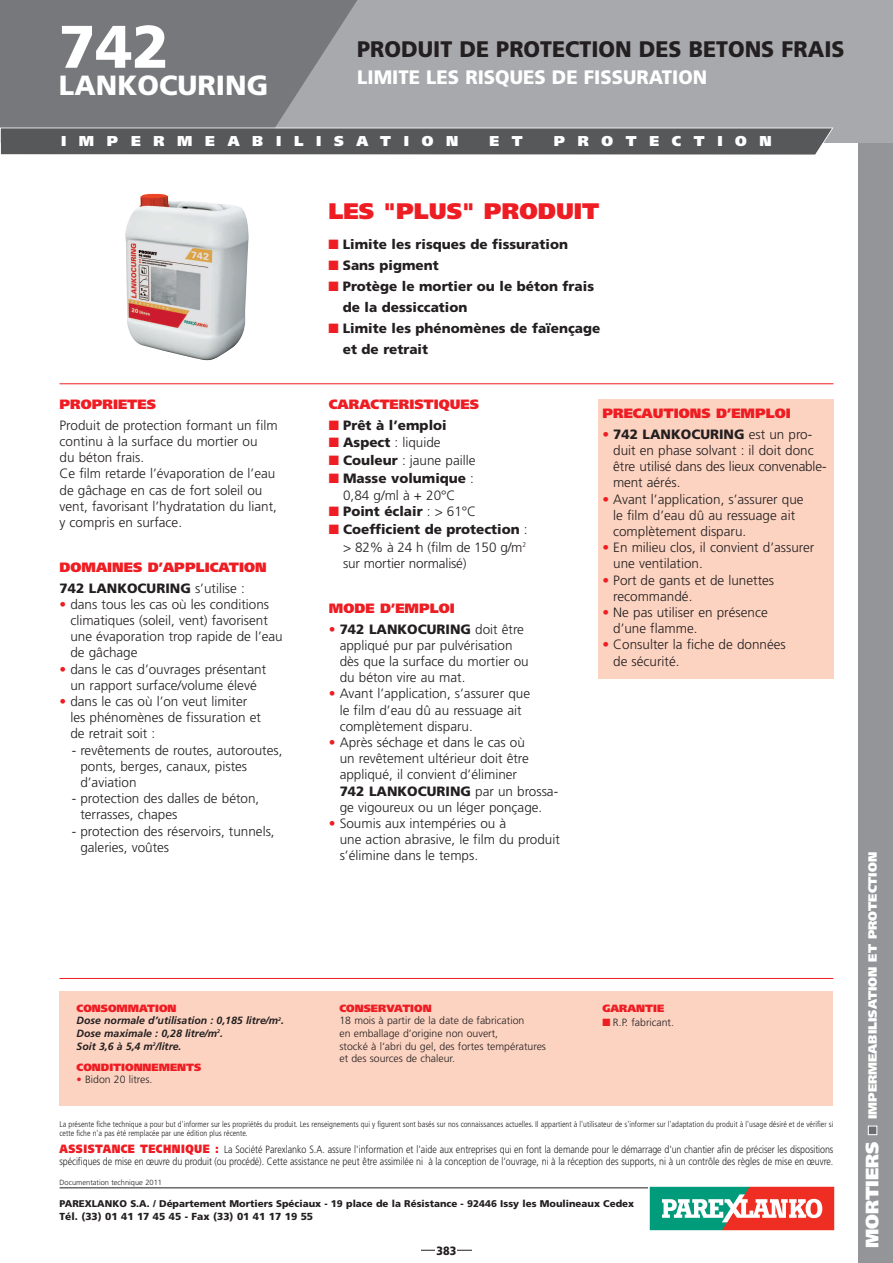
<style>
.page{position:relative;width:893px;height:1263px;background:#fff}
.page>*{position:absolute;margin:0;border:0;box-sizing:border-box;transform-origin:0 0}
.t1{font:900 60px "Frutiger";color:#fff}
.t2{font:900 27.75px "Frutiger";color:#fff}
.t3{font:900 22.5px "Frutiger";color:#231f20;scale:.95 1}
.t4{font:900 22.5px "Frutiger LT";color:#ee1d23}
.t5{font:900 19.5px "Frutiger";color:#fff;scale:.95 1}
.t6{font:900 14.25px "Frutiger LT";letter-spacing:.89em;color:#fff}
.t7{font:300 13.5px/16.2px "Frutiger";color:#231f20}
.t8{font:900 13.5px/21px "Frutiger";color:#231f20}
.t9{font:900 13.5px "Frutiger LT";color:#ee1d23}
.t10{font:900 12px "Frutiger LT";color:#fff}
.t11{font:900 12px "Frutiger";color:#231f20;scale:.9 1}
.t12{font:300 10.5px/11.2px "Frutiger";color:#231f20;scale:.85 1}
.t13{font:300 10.5px/12.6px "Frutiger";color:#231f20}
.t14{font:italic 700 10.5px/12.6px "Frutiger";color:#231f20}
.t15{font:900 10.5px "Frutiger LT";color:#ee1d23}
.t16{font:900 10.2px "Frutiger";color:#231f20}
.t17{font:900 9.75px "Frutiger";color:#231f20}
.t18{font:300 condensed 8.25px/9px "Frutiger LT";color:#231f20}
.t19{font:300 7.5px "Frutiger";color:#231f20}
.s1{font-weight:300}
.s2{color:#ee1d23}
.s3{font-weight:900}
.s4{font-family:"Frutiger LT";font-weight:900;font-size:12px;color:#ee1d23}
.s5{font-size:18px}
</style>
<div class="page">
<div style="left:859px;top:142px;width:34px;height:1121px;background:#939598"></div>
<div style="left:869px;top:1126px;width:7px;height:8px;background:#6c6d70"></div>
<div style="left:868px;top:1126px;width:9px;height:9px;border:1px solid #fff"></div>
<div style="left:0;top:0;width:893px;height:142px;background:#a8a9ad"></div>
<svg style="left:1px;top:0;width:365px;height:128px;background:#7d7f82"></svg>
<hr style="left:421px;top:1250px;width:51px;height:1px;background:#231f20">
<div style="left:436px;top:1239px;width:21px;height:24px;background:#fff"></div>
<svg style="left:0;top:128px;width:833px;height:27px;background:#5f6061"></svg>
<hr style="left:60px;top:1187px;width:589px;height:1px;background:#231f20">
<img style="left:649px;top:1186px;width:186px;height:45px">
<div style="left:598px;top:399px;width:235px;height:279px;background:#fcd2c0"></div>
<hr style="left:60px;top:383px;width:773px;height:1px;background:#ee1d23">
<div style="left:60px;top:991px;width:773px;height:115px;background:#fcd2c0"></div>
<hr style="left:60px;top:978px;width:773px;height:1px;background:#ee1d23">
<img style="left:125px;top:194px;width:124px;height:167px">
<hr style="left:0;top:0;width:1px;height:142px;background:#a8a9ad">
<h1 class="t1" style="left:59px;top:23px;width:112px">742</h1>
<h2 class="t2" style="left:59px;top:74px;width:211px">LANKOCURING</h2>
<h3 class="t3" style="left:357px;top:40px;width:514px">PRODUIT DE PROTECTION DES BETONS FRAIS</h3>
<h3 class="t5" style="left:357px;top:69px;width:370px">LIMITE LES RISQUES DE FISSURATION</h3>
<p class="t6" style="left:61px;top:135px;width:399px">IMPERMEABILISATION</p>
<p class="t6" style="left:489px;top:135px;width:35px">E T</p>
<p class="t6" style="left:554px;top:135px;width:219px">PROTECTION</p>
<p class="t9" style="left:60px;top:399px;width:98px">PROPRIETES</p>
<p class="t7" style="left:60px;top:418px;width:220px">Produit de protection formant un film continu à la surface du mortier ou<br>du béton frais.<br>Ce film retarde l’évaporation de l’eau de gâchage en cas de fort soleil ou vent, favorisant l’hydratation du liant, y compris en surface.</p>
<p class="t9" style="left:60px;top:562px;width:209px">DOMAINES D’APPLICATION</p>
<p class="t8" style="left:60px;top:578px;width:187px">742 LANKOCURING <span class="s1">s’utilise :</span></p>
<p class="t7" style="left:70px;top:597px;width:214px;text-indent:-11px"><span class="s2">•</span> dans tous les cas où les conditions climatiques (soleil, vent) favorisent une évaporation trop rapide de l’eau de gâchage</p>
<p class="t7" style="left:60px;top:662px;width:208px;text-align:center"><span class="s2">•</span> dans le cas d’ouvrages présentant un rapport surface/volume élevé</p>
<p class="t7" style="left:70px;top:694px;width:192px;text-indent:-11px"><span class="s2">•</span> dans le cas où l’on veut limiter les phénomènes de fissuration et de retrait soit :</p>
<p class="t7" style="left:80px;top:743px;width:204px;text-indent:-8px">- revêtements de routes, autoroutes, ponts, berges, canaux, pistes d’aviation</p>
<p class="t7" style="left:80px;top:791px;width:181px;text-indent:-8px">- protection des dalles de béton, terrasses, chapes</p>
<p class="t7" style="left:80px;top:824px;width:196px;text-indent:-8px">- protection des réservoirs, tunnels, galeries, voûtes</p>
<h3 class="t4" style="left:328px;top:202px;width:272px">LES "PLUS" PRODUIT</h3>
<p class="t8" style="left:328px;top:234px;width:241px"><span class="s2">■</span> Limite les risques de fissuration</p>
<p class="t8" style="left:328px;top:255px;width:112px"><span class="s2">■</span> Sans pigment</p>
<p class="t8" style="left:343px;top:276px;width:253px;text-indent:-14px"><span class="s2">■</span> Protège le mortier ou le béton frais de la dessiccation</p>
<p class="t8" style="left:343px;top:318px;width:259px;text-indent:-14px"><span class="s2">■</span> Limite les phénomènes de faïençage et de retrait</p>
<p class="t9" style="left:329px;top:399px;width:152px">CARACTERISTIQUES</p>
<p class="t8" style="left:329px;top:416px;width:119px"><span class="s2">■</span> Prêt à l’emploi</p>
<p class="t7" style="left:329px;top:436px;width:113px"><span class="s2">■</span> <span class="s3">Aspect</span> : liquide</p>
<p class="t7" style="left:329px;top:453px;width:148px"><span class="s2">■</span> <span class="s3">Couleur</span> : jaune paille</p>
<p class="t7" style="left:329px;top:470px;width:147px;line-height:17.7px;text-align:center"><span class="s2">■</span> <span class="s3">Masse volumique</span> :<br>0,84 g/ml à + 20°C</p>
<p class="t8" style="left:329px;top:502px;width:149px"><span class="s2">■</span> Point éclair <span class="s1">: &gt; 61°C</span></p>
<p class="t8" style="left:329px;top:522px;width:200px;line-height:17.7px;text-align:right"><span class="s2">■</span> Coefficient de protection <span class="s1">: &gt; 82% à 24 h (film de 150 g/m</span><sup>2</sup></p>
<p class="t7" style="left:343px;top:556px;width:125px">sur mortier normalisé)</p>
<p class="t9" style="left:329px;top:603px;width:127px">MODE D’EMPLOI</p>
<p class="t7" style="left:340px;top:622px;width:190px;text-indent:-11px"><span class="s2">•</span> <span class="s3">742 LANKOCURING</span> doit être appliqué pur par pulvérisation dès que la surface du mortier ou du béton vire au mat.</p>
<p class="t7" style="left:340px;top:687px;width:192px;text-indent:-11px"><span class="s2">•</span> Avant l’application, s’assurer que le film d’eau dû au ressuage ait complètement disparu.</p>
<p class="t7" style="left:340px;top:735px;width:220px;text-indent:-11px"><span class="s2">•</span> Après séchage et dans le cas où<br>un revêtement ultérieur doit être appliqué, il convient d’éliminer<br><span class="s3">742 LANKOCURING</span> par un brossa&shy;ge vigoureux ou un léger ponçage.</p>
<p class="t7" style="left:340px;top:816px;width:222px;text-indent:-11px"><span class="s2">•</span> Soumis aux intempéries ou à<br>une action abrasive, le film du produit s’élimine dans le temps.</p>
<p class="t9" style="left:602px;top:408px;width:190px">PRECAUTIONS D’EMPLOI</p>
<p class="t7" style="left:613px;top:427px;width:215px;text-indent:-11px"><span class="s2">•</span> <span class="s3">742 LANKOCURING</span> est un pro&shy;duit en phase solvant : il doit donc être utilisé dans des lieux convenable&shy;ment aérés.</p>
<p class="t7" style="left:613px;top:492px;width:192px;text-indent:-11px"><span class="s2">•</span> Avant l’application, s’assurer que le film d’eau dû au ressuage ait complètement disparu.</p>
<p class="t7" style="left:613px;top:540px;width:203px;text-indent:-11px"><span class="s2">•</span> En milieu clos, il convient d’assurer une ventilation.</p>
<p class="t7" style="left:613px;top:573px;width:162px;text-indent:-11px"><span class="s2">•</span> Port de gants et de lunettes recommandé.</p>
<p class="t7" style="left:613px;top:605px;width:156px;text-indent:-11px"><span class="s2">•</span> Ne pas utiliser en présence d’une flamme.</p>
<p class="t7" style="left:613px;top:638px;width:174px;text-indent:-11px"><span class="s2">•</span> Consulter la fiche de données de sécurité.</p>
<p class="t15" style="left:77px;top:1004px;width:101px">CONSOMMATION</p>
<p class="t14" style="left:77px;top:1015px;width:209px">Dose normale d’utilisation : 0,185 litre/m<sup>2</sup>.<br>Dose maximale : 0,28 litre/m<sup>2</sup>.<br>Soit 3,6 à 5,4 m<sup>2</sup>/litre.</p>
<p class="t15" style="left:77px;top:1063px;width:126px">CONDITIONNEMENTS</p>
<p class="t13" style="left:77px;top:1074px;width:77px"><span class="s2">•</span> Bidon 20 litres.</p>
<p class="t15" style="left:339px;top:1004px;width:94px">CONSERVATION</p>
<p class="t13" style="left:339px;top:1015px;width:208px">18 mois à partir de la date de fabrication<br>en emballage d’origine non ouvert,<br>stocké à l‘abri du gel, des fortes températures et des sources de chaleur.</p>
<p class="t15" style="left:602px;top:1004px;width:63px">GARANTIE</p>
<p class="t13" style="left:602px;top:1016px;width:73px"><span class="s2">■</span> R.P. fabricant.</p>
<p class="t18" style="left:60px;top:1120px;width:775px">La présente fiche technique a pour but d'informer sur les propriétés du produit. Les renseignements qui y figurent sont basés sur nos connaissances actuelles. Il appartient à l'utilisateur de s'informer sur l'adaptation du produit à l'usage désiré et de vérifier si cette fiche n'a pas été remplacée par une édition plus récente.</p>
<p class="t12" style="left:60px;top:1145px;width:912px"><span class="s4">ASSISTANCE TECHNIQUE :</span> La Société Parexlanko S.A. assure l'information et l'aide aux entreprises qui en font la demande pour le démarrage d'un chantier afin de préciser les dispositions spécifiques de mise en œuvre du produit (ou procédé). Cette assistance ne peut être assimilée ni à la conception de l’ouvrage, ni à la réception des supports, ni à un contrôle des règles de mise en œuvre.</p>
<p class="t19" style="left:60px;top:1179px;width:104px">Documentation technique 2011</p>
<p class="t17" style="left:60px;top:1200px;width:576px">PAREXLANKO S.A. / Département Mortiers Spéciaux - 19 place de la Résistance - 92446 Issy les Moulineaux Cedex</p>
<p class="t16" style="left:60px;top:1213px;width:255px">Tél. (33) 01 41 17 45 45 - Fax (33) 01 41 17 19 55</p>
<p class="t11" style="left:437px;top:1245px;width:24px">383</p>
<p class="t10" style="left:868px;top:1248px;width:397px;rotate:-90deg"><span class="s5">MORTIERS</span> IMPERMEABILISATION ET PROTECTION</p>
</div>
